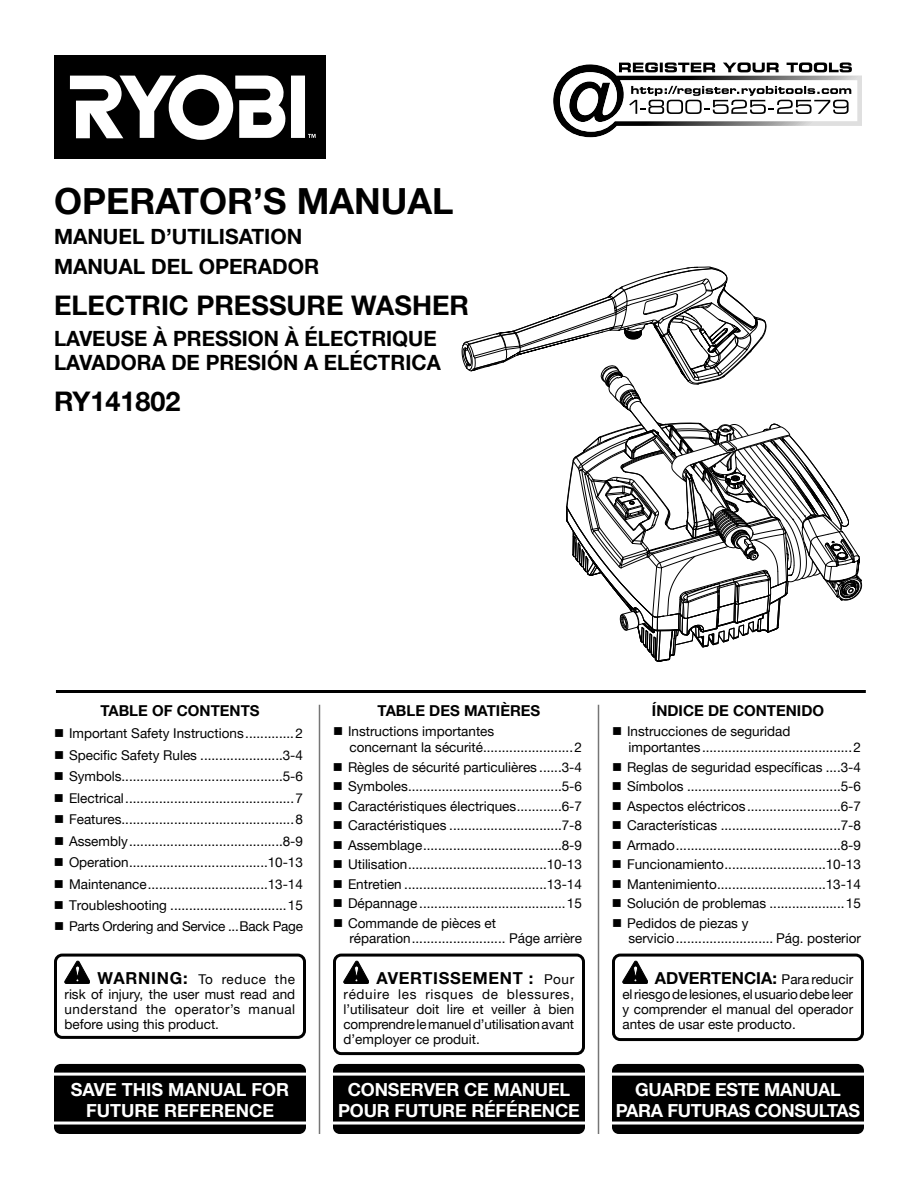
<style>
.page{position:relative;width:918px;height:1188px;background:#fff}
.page>*{position:absolute;margin:0;border:0;box-sizing:border-box;transform-origin:0 0}
.Heading_2_w_no_space{font:700 36px "Helvetica Neue";color:#000}
.t1{font:700 27px "Helvetica Neue";color:#000}
.t2{font:700 21px "Helvetica Neue";color:#000}
.t3{font:700 18px/21px "Helvetica Neue";letter-spacing:-.01em;color:#fff;text-align:center}
.Body_text{font:700 16.5px "Helvetica Neue";letter-spacing:.01em;color:#000}
.Body_text-2{font:700 16.5px "Helvetica Neue";letter-spacing:.04em;color:#000}
.t4{font:700 15px "Helvetica Neue";color:#000}
.TOC-front_cover{font:13.5px/15.8px "Helvetica Neue";color:#000}
.Body_text-3{font:13.5px/15px "Helvetica Neue";color:#000;text-align:justify}
.TOC-front_cover-2{font:13.5px "Helvetica Neue";letter-spacing:-.02em;color:#000}
.s1{font-weight:700;font-size:16.5px}
.s2{font-weight:400;font-size:13.5px}
</style>
<div class="page">
<div style="left:54px;top:55px;width:272px;height:104px;background:#000"></div>
<div style="left:291px;top:76px;width:14px;height:62px;background:#fff"></div>
<svg style="left:70px;top:75px;width:215px;height:65px"></svg>
<svg style="left:308px;top:134px;width:8px;height:4px"></svg>
<svg style="left:461px;top:62px;width:402px;height:739px"></svg>
<div style="left:54px;top:954px;width:252px;height:85px;border:3px solid #000;border-radius:7px"></div>
<svg style="left:65px;top:961px;width:25px;height:23px"></svg>
<hr style="left:56px;top:690px;width:810px;height:3px;background:#000">
<hr style="left:319px;top:705px;width:1px;height:429px;background:#767676">
<div style="left:333px;top:954px;width:252px;height:101px;border:3px solid #000;border-radius:7px"></div>
<svg style="left:344px;top:961px;width:25px;height:23px"></svg>
<div style="left:612px;top:954px;width:252px;height:87px;border:3px solid #000;border-radius:7px"></div>
<svg style="left:623px;top:961px;width:25px;height:23px"></svg>
<hr style="left:598px;top:705px;width:1px;height:429px;background:#767676">
<div style="left:54px;top:1064px;width:252px;height:70px;background:#000;border-radius:7px"></div>
<hr style="left:54px;top:1073px;width:260px;height:3px;background:#fff">
<div style="left:333px;top:1064px;width:252px;height:70px;background:#000;border-radius:7px"></div>
<hr style="left:330px;top:1122px;width:258px;height:3px;background:#fff">
<hr style="left:330px;top:1073px;width:258px;height:3px;background:#fff">
<div style="left:612px;top:1064px;width:252px;height:70px;background:#000;border-radius:7px"></div>
<hr style="left:606px;top:1122px;width:258px;height:3px;background:#fff">
<hr style="left:606px;top:1073px;width:258px;height:3px;background:#fff">
<hr style="left:54px;top:1122px;width:258px;height:3px;background:#fff">
<p class="Heading_2_w_no_space" style="left:54px;top:179px;width:401px">OPERATOR’S MANUAL</p>
<p class="t2" style="left:54px;top:223px;width:250px">MANUEL D’UTILISATION</p>
<p class="t2" style="left:54px;top:253px;width:267px">MANUAL DEL OPERADOR</p>
<p class="t1" style="left:54px;top:289px;width:416px">ELECTRIC PRESSURE WASHER</p>
<p class="t2" style="left:54px;top:325px;width:384px">LAVEUSE À PRESSION À ÉLECTRIQUE</p>
<p class="t2" style="left:54px;top:349px;width:388px">LAVADORA DE PRESIÓN A ELÉCTRICA</p>
<p class="t1" style="left:54px;top:385px;width:128px">RY141802</p>
<p class="t4" style="left:100px;top:701px;width:161px">TABLE OF CONTENTS</p>
<p class="TOC-front_cover" style="left:54px;top:725px;width:250px">■ Important Safety Instructions.............2</p>
<p class="TOC-front_cover" style="left:54px;top:747px;width:250px">■ Specific Safety Rules ......................3-4</p>
<p class="TOC-front_cover" style="left:54px;top:768px;width:250px">■ Symbols...........................................5-6</p>
<p class="TOC-front_cover" style="left:54px;top:790px;width:250px">■ Electrical.............................................7</p>
<p class="TOC-front_cover" style="left:54px;top:811px;width:250px">■ Features..............................................8</p>
<p class="TOC-front_cover" style="left:54px;top:833px;width:250px">■ Assembly.........................................8-9</p>
<p class="TOC-front_cover" style="left:54px;top:854px;width:250px">■ Operation.....................................10-13</p>
<p class="TOC-front_cover" style="left:54px;top:876px;width:250px">■ Maintenance................................13-14</p>
<p class="TOC-front_cover" style="left:54px;top:897px;width:251px">■ Troubleshooting ...............................15</p>
<p class="TOC-front_cover-2" style="left:54px;top:919px;width:250px">■ Parts Ordering and Service ...Back Page</p>
<p class="Body_text-3" style="left:65px;top:971px;width:232px;text-indent:33px"><span class="s1">WARNING:</span> To reduce the risk of injury, the user must read and understand the operator’s manual before using this product.</p>
<p class="t4" style="left:378px;top:701px;width:164px">TABLE DES MATIÈRES</p>
<p class="TOC-front_cover" style="left:349px;top:723px;width:234px;text-indent:-16px">■ Instructions importantes<br>concernant la sécurité........................2</p>
<p class="TOC-front_cover" style="left:333px;top:759px;width:250px">■ Règles de sécurité particulières ......3-4</p>
<p class="TOC-front_cover" style="left:333px;top:778px;width:250px">■ Symboles.........................................5-6</p>
<p class="TOC-front_cover" style="left:333px;top:798px;width:250px">■ Caractéristiques électriques............6-7</p>
<p class="TOC-front_cover" style="left:333px;top:817px;width:250px">■ Caractéristiques ..............................7-8</p>
<p class="TOC-front_cover" style="left:333px;top:837px;width:250px">■ Assemblage.....................................8-9</p>
<p class="TOC-front_cover" style="left:333px;top:856px;width:250px">■ Utilisation.....................................10-13</p>
<p class="TOC-front_cover" style="left:333px;top:876px;width:250px">■ Entretien ......................................13-14</p>
<p class="TOC-front_cover" style="left:333px;top:895px;width:251px">■ Dépannage .......................................15</p>
<p class="TOC-front_cover" style="left:349px;top:915px;width:234px;text-indent:-16px">■ Commande de pièces et réparation......................... Páge arrière</p>
<p class="Body_text-2" style="left:377px;top:967px;width:199px">AVERTISSEMENT : <span class="s2">Pour</span></p>
<p class="Body_text-3" style="left:343px;top:986px;width:232px">réduire les risques de blessures, l’utilisateur doit lire et veiller à bien comprendre le manuel d’utilisation avant d’employer ce produit.</p>
<p class="t4" style="left:652px;top:701px;width:174px">ÍNDICE DE CONTENIDO</p>
<p class="TOC-front_cover" style="left:628px;top:723px;width:234px;text-indent:-16px">■ Instrucciones de seguridad importantes........................................2</p>
<p class="TOC-front_cover" style="left:612px;top:759px;width:250px">■ Reglas de seguridad específicas ....3-4</p>
<p class="TOC-front_cover" style="left:612px;top:778px;width:250px">■ Símbolos .........................................5-6</p>
<p class="TOC-front_cover" style="left:612px;top:798px;width:250px">■ Aspectos eléctricos.........................6-7</p>
<p class="TOC-front_cover" style="left:612px;top:817px;width:250px">■ Características ................................7-8</p>
<p class="TOC-front_cover" style="left:612px;top:837px;width:250px">■ Armado............................................8-9</p>
<p class="TOC-front_cover" style="left:612px;top:856px;width:250px">■ Funcionamiento...........................10-13</p>
<p class="TOC-front_cover" style="left:612px;top:876px;width:250px">■ Mantenimiento.............................13-14</p>
<p class="TOC-front_cover" style="left:612px;top:895px;width:251px">■ Solución de problemas ....................15</p>
<p class="TOC-front_cover" style="left:628px;top:915px;width:234px;text-indent:-16px">■ Pedidos de piezas y servicio.......................... Pág. posterior</p>
<p class="Body_text" style="left:655px;top:967px;width:200px">ADVERTENCIA: <span class="s2">Para reducir</span></p>
<p class="Body_text-3" style="left:622px;top:986px;width:232px">el riesgo de lesiones, el usuario debe leer y comprender el manual del operador antes de usar este producto.</p>
<p class="t3" style="left:71px;top:1078px;width:220px">SAVE THIS MANUAL FOR<br>FUTURE REFERENCE</p>
<p class="t3" style="left:338px;top:1078px;width:243px">CONSERVER CE MANUEL<br>POUR FUTURE RÉFÉRENCE</p>
<p class="t3" style="left:616px;top:1078px;width:246px">GUARDE ESTE MANUAL<br>PARA FUTURAS CONSULTAS</p>
</div>
